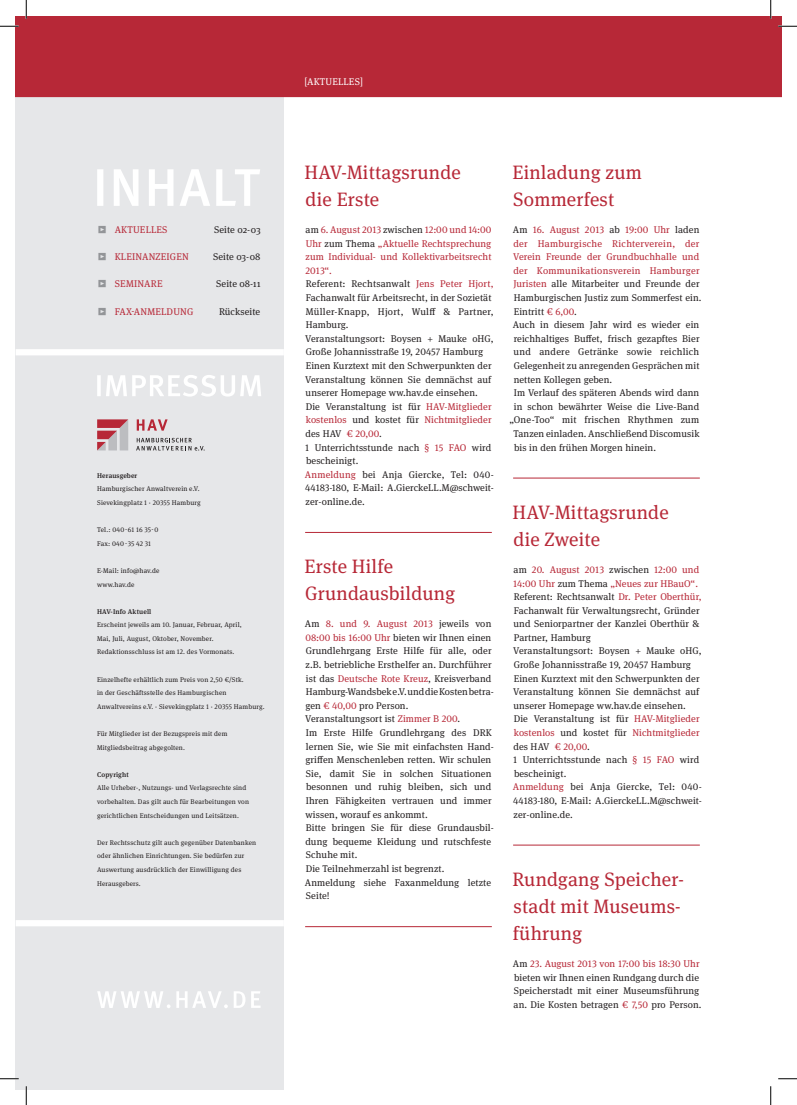
<style>
.page{position:relative;width:797px;height:1105px;background:#fff}
.page>*{position:absolute;margin:0;border:0;box-sizing:border-box;transform-origin:0 0}
.t1{font:19.38px/27.1px "Meta Serif Pro";letter-spacing:.01em;color:#b72837}
.t2{font:9.75px/13.6px "Meta Serif Pro";letter-spacing:.01em;color:#231f20}
.t3{font:9.75px "Meta Serif Pro";letter-spacing:.01em;color:#b72837}
.t4{font:9.75px "Meta Serif Pro";letter-spacing:.03em;color:#b72837}
.t5{font:9.75px "Meta Serif Pro";letter-spacing:.02em;color:#fff}
.t6{font:6.88px/13.6px "Meta Serif Pro";letter-spacing:.02em;color:#231f20}
.t7{font:500 6.88px "Meta Serif Pro";letter-spacing:.02em;color:#231f20}
.s1{color:#939598}
.s2{color:#b72837}
.s3{color:#231f20}
</style>
<div class="page">
<div style="left:16px;top:97px;width:268px;height:992px;background:#e6e7e9"></div>
<div style="left:16px;top:16px;width:765px;height:80px;background:#b72837"></div>
<hr style="left:16px;top:96px;width:754px;height:1px;background:#b72837">
<div style="left:16px;top:349px;width:268px;height:6px;background:#fff"></div>
<div style="left:16px;top:920px;width:268px;height:6px;background:#fff"></div>
<svg style="left:97px;top:169px;width:163px;height:37px"></svg>
<svg style="left:97px;top:375px;width:164px;height:22px"></svg>
<svg style="left:136px;top:438px;width:69px;height:13px"></svg>
<svg style="left:137px;top:419px;width:31px;height:12px"></svg>
<svg style="left:97px;top:419px;width:31px;height:31px"></svg>
<svg style="left:97px;top:991px;width:163px;height:17px"></svg>
<hr style="left:513px;top:478px;width:186px;height:1px;background:#b72837">
<hr style="left:513px;top:845px;width:186px;height:1px;background:#b72837">
<hr style="left:305px;top:532px;width:187px;height:1px;background:#b72837">
<hr style="left:305px;top:926px;width:187px;height:1px;background:#b72837">
<svg style="left:0;top:25px;width:19px;height:2px"></svg>
<svg style="left:778px;top:25px;width:19px;height:2px"></svg>
<svg style="left:0;top:1078px;width:19px;height:1px"></svg>
<svg style="left:778px;top:1078px;width:19px;height:1px"></svg>
<svg style="left:25px;top:0;width:2px;height:19px"></svg>
<svg style="left:25px;top:1086px;width:2px;height:19px"></svg>
<svg style="left:770px;top:0;width:1px;height:19px"></svg>
<svg style="left:770px;top:1086px;width:1px;height:19px"></svg>
<p class="t3" style="left:98px;top:223px;width:24px"><span class="s1">•</span> aktuelles</p>
<p class="t2" style="left:214px;top:222px;width:48px">Seite 02-03</p>
<p class="t3" style="left:98px;top:250px;width:24px"><span class="s1">•</span> kleinanzeigen</p>
<p class="t2" style="left:213px;top:250px;width:49px">Seite 03-08</p>
<p class="t3" style="left:98px;top:277px;width:24px"><span class="s1">•</span> seminare</p>
<p class="t2" style="left:216px;top:277px;width:46px">Seite 08-11</p>
<p class="t3" style="left:98px;top:304px;width:44px"><span class="s1">•</span> fax-anmeldung</p>
<p class="t2" style="left:219px;top:304px;width:43px">Rückseite</p>
<p class="t7" style="left:97px;top:470px;width:42px">Herausgeber</p>
<p class="t6" style="left:97px;top:482px;width:105px">Hamburgischer Anwaltverein e.V.<br>Sievekingplatz 1 · 20355 Hamburg</p>
<p class="t6" style="left:97px;top:523px;width:63px">Tel.: 040 -61 16 35-0<br>Fax: 040 -35 42 31</p>
<p class="t6" style="left:97px;top:563px;width:64px">E-Mail: info@hav.de www.hav.de</p>
<p class="t7" style="left:97px;top:606px;width:56px">HAV-Info Aktuell</p>
<p class="t6" style="left:97px;top:618px;width:146px">Erscheint jeweils am 10. Januar, Februar, April,<br>Mai, Juli, August, Oktober, November.<br>Redaktionsschluss ist am 12. des Vormonats.</p>
<p class="t6" style="left:97px;top:672px;width:169px">Einzelhefte erhältlich zum Preis von 2,50 €/Stk.<br>in der Geschäftsstelle des Hamburgischen<br>Anwaltvereins e.V. · Sievekingplatz 1 · 20355 Hamburg.</p>
<p class="t6" style="left:97px;top:726px;width:132px">Für Mitglieder ist der Bezugspreis mit dem<br>Mitgliedsbeitrag abgegolten.</p>
<p class="t7" style="left:97px;top:769px;width:33px">Copyright</p>
<p class="t6" style="left:97px;top:781px;width:153px">Alle Urheber-, Nutzungs- und Verlagsrechte sind vorbehalten. Das gilt auch für Bearbeitungen von gerichtlichen Entscheidungen und Leitsätzen.</p>
<p class="t6" style="left:97px;top:835px;width:161px">Der Rechtsschutz gilt auch gegenüber Datenbanken oder ähnlichen Einrichtungen. Sie bedürfen zur Auswertung ausdrücklich der Einwilligung des Herausgebers.</p>
<p class="t5" style="left:304px;top:75px;width:60px">[aktuelles]</p>
<h1 class="t1" style="left:304px;top:157px;width:158px">HAV-Mittagsrunde die Erste</h1>
<p class="t2" style="left:305px;top:222px;width:190px">am <span class="s2">6. August 2013</span> zwischen <span class="s2">12:00 und 14:00<br>Uhr</span> zum Thema <span class="s2">„Aktuelle Rechtsprechung zum Individual- und Kollektivarbeitsrecht 2013“.<br></span>Referent: Rechtsanwalt <span class="s2">Jens Peter Hjort, </span>Fachanwalt für Arbeitsrecht, in der Sozietät Müller-Knapp, Hjort, Wulff &amp; Partner, Hamburg.<br>Veranstaltungsort: Boysen + Mauke oHG, Große Johannisstraße 19, 20457 Hamburg Einen Kurztext mit den Schwerpunkten der Veranstaltung können Sie demnächst auf unserer Homepage ww.hav.de einsehen.<br>Die Veranstaltung ist für <span class="s2">HAV-Mitglieder kostenlos</span> und kostet für <span class="s2">Nichtmitglieder </span>des HAV <span class="s2">€ 20,00</span>.<br>1 Unterrichtsstunde nach <span class="s2">§ 15 FAO</span> wird bescheinigt.<br><span class="s2">Anmeldung</span> bei Anja Giercke, Tel: 040- 44183-180, E-Mail: A.GierckeLL.M@schweit&shy;zer-online.de.</p>
<h1 class="t1" style="left:304px;top:552px;width:152px">Erste Hilfe<br>Grundausbildung</h1>
<p class="t2" style="left:305px;top:617px;width:190px">Am <span class="s2">8. und 9. August 2013</span> jeweils von <span class="s2">08:00 bis 16:00 Uhr</span> bieten wir Ihnen einen Grundlehrgang Erste Hilfe für alle, oder z.B. betriebliche Ersthelfer an. Durchführer ist das <span class="s2">Deutsche Rote Kreuz</span>, Kreisverband Hamburg-Wandsbek e.V. und die Kosten betra&shy;gen <span class="s2">€ 40,00</span> pro Person.<br>Veranstaltungsort ist <span class="s2">Zimmer B 200</span>.<br>Im Erste Hilfe Grundlehrgang des DRK lernen Sie, wie Sie mit einfachsten Hand&shy;griffen Menschenleben retten. Wir schulen Sie, damit Sie in solchen Situationen besonnen und ruhig bleiben, sich und Ihren Fähigkeiten vertrauen und immer wissen, worauf es ankommt.<br>Bitte bringen Sie für diese Grundausbil&shy;dung bequeme Kleidung und rutschfeste Schuhe mit.<br>Die Teilnehmerzahl ist begrenzt.<br>Anmeldung siehe Faxanmeldung letzte Seite!</p>
<h1 class="t1" style="left:512px;top:157px;width:131px">Einladung zum<br>Sommerfest</h1>
<p class="t3" style="left:513px;top:223px;width:188px"><span class="s3">Am</span> 16. August 2013 <span class="s3">ab</span> 19:00 Uhr <span class="s3">laden</span></p>
<p class="t4" style="left:513px;top:236px;width:188px">der Hamburgische Richterverein, der</p>
<p class="t3" style="left:513px;top:250px;width:187px">Verein Freunde der Grundbuchhalle und</p>
<p class="t4" style="left:513px;top:263px;width:188px">der Kommunikationsverein Hamburger</p>
<p class="t2" style="left:513px;top:277px;width:187px"><span class="s2">Juristen</span> alle Mitarbeiter und Freunde der</p>
<p class="t2" style="left:513px;top:290px;width:189px">Hamburgischen Justiz zum Sommerfest ein.</p>
<p class="t2" style="left:513px;top:304px;width:64px">Eintritt <span class="s2">€ 6,00</span>.</p>
<p class="t2" style="left:513px;top:317px;width:188px">Auch in diesem Jahr wird es wieder ein</p>
<p class="t2" style="left:513px;top:331px;width:187px">reichhaltiges Buffet, frisch gezapftes Bier</p>
<p class="t2" style="left:513px;top:345px;width:187px">und andere Getränke sowie reichlich</p>
<p class="t2" style="left:513px;top:358px;width:187px">Gelegenheit zu anregenden Gesprächen mit</p>
<p class="t2" style="left:513px;top:372px;width:100px">netten Kollegen geben.</p>
<p class="t2" style="left:513px;top:385px;width:187px">Im Verlauf des späteren Abends wird dann</p>
<p class="t2" style="left:514px;top:399px;width:187px">in schon bewährter Weise die Live-Band</p>
<p class="t2" style="left:509px;top:413px;width:191px">„One-Too“ mit frischen Rhythmen zum</p>
<p class="t2" style="left:513px;top:426px;width:188px">Tanzen einladen. Anschließend Discomusik</p>
<p class="t2" style="left:514px;top:440px;width:143px">bis in den frühen Morgen hinein.</p>
<h1 class="t1" style="left:512px;top:497px;width:158px">HAV-Mittagsrunde die Zweite</h1>
<p class="t2" style="left:513px;top:562px;width:190px">am <span class="s2">20. August 2013</span> zwischen <span class="s2">12:00 und 14:00 Uhr</span> zum Thema <span class="s2">„Neues zur HBauO“.<br></span>Referent: Rechtsanwalt <span class="s2">Dr. Peter Oberthür, </span>Fachanwalt für Verwaltungsrecht, Gründer und Seniorpartner der Kanzlei Oberthür &amp; Partner, Hamburg<br>Veranstaltungsort: Boysen + Mauke oHG, Große Johannisstraße 19, 20457 Hamburg Einen Kurztext mit den Schwerpunkten der Veranstaltung können Sie demnächst auf unserer Homepage ww.hav.de einsehen.<br>Die Veranstaltung ist für <span class="s2">HAV-Mitglieder kostenlos</span> und kostet für <span class="s2">Nichtmitglieder </span>des HAV <span class="s2">€ 20,00</span>.<br>1 Unterrichtsstunde nach <span class="s2">§ 15 FAO</span> wird bescheinigt.<br><span class="s2">Anmeldung</span> bei Anja Giercke, Tel: 040- 44183-180, E-Mail: A.GierckeLL.M@schweit&shy;zer-online.de.</p>
<h1 class="t1" style="left:512px;top:864px;width:173px">Rundgang Speicher&shy;stadt mit Museums&shy;führung</h1>
<p class="t2" style="left:513px;top:956px;width:190px">Am <span class="s2">23. August 2013 von 17:00 bis 18:30 Uhr </span>bieten wir Ihnen einen Rundgang durch die Speicherstadt mit einer Museumsführung an. Die Kosten betragen <span class="s2">€ 7,50</span> pro Person.</p>
</div>
